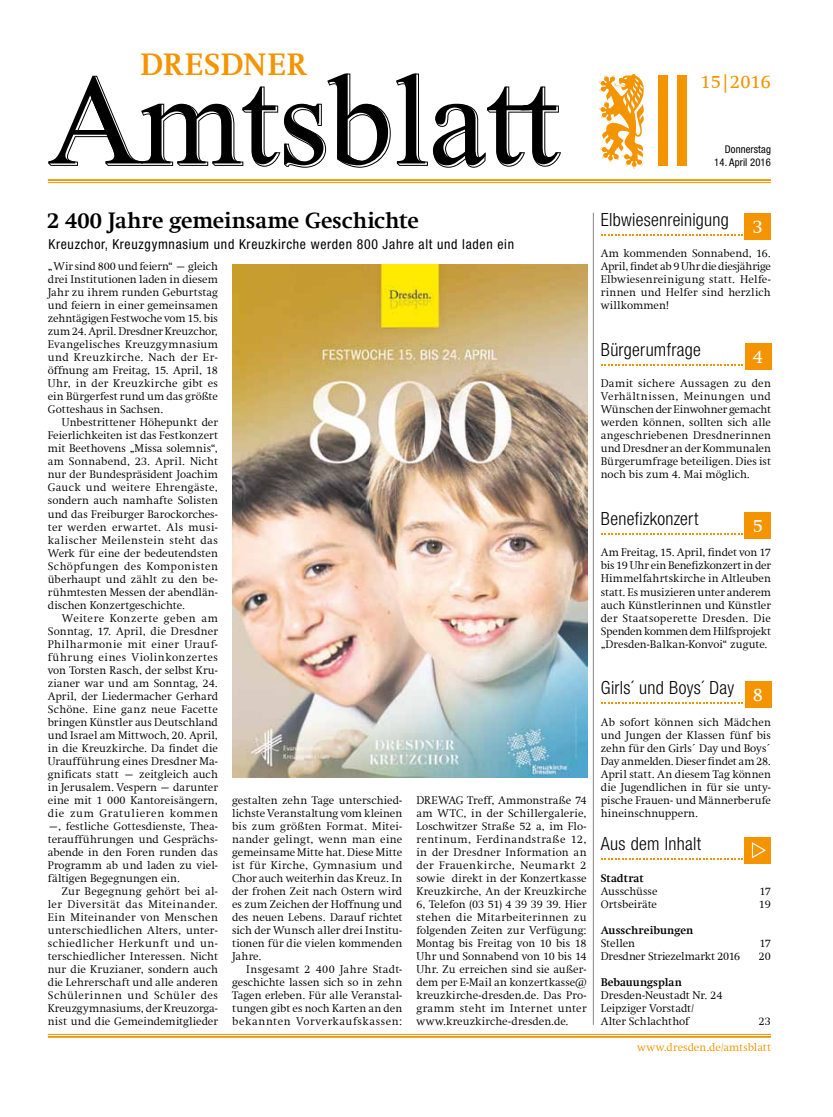
<style>
.page{position:relative;width:833px;height:1117px;background:#fff}
.page>*{position:absolute;margin:0;border:0;box-sizing:border-box;transform-origin:0 0}
.t1{font:700 31.25px "Swift Com";letter-spacing:.01em;color:#f39400}
.t2{font:700 22.5px "Swift Com";letter-spacing:-.005em;color:#000}
.t3{font:18.75px "Swift Com";color:#f39400}
.t4{font:18.75px "Swift Com";color:#fff}
.t5{font:300 condensed 18.12px "Helvetica Neue";letter-spacing:.015em;color:#000}
.t6{font:condensed 13.75px "Helvetica Neue";letter-spacing:.05em;color:#000}
.t7{font:300 11.25px/13px "Swift Com";letter-spacing:.005em;color:#000;text-align:justify}
.t8{font:700 11.25px "Swift Com";color:#000}
.t9{font:300 11.25px "Swift Com";letter-spacing:.005em;color:#f39400}
.t10{font:condensed 10.62px "Helvetica Neue";letter-spacing:.01em;color:#000}
.s1{font-family:"Swift Com";font-weight:400;font-stretch:normal;font-size:18.75px;color:#fff}
</style>
<div class="page">
<hr style="left:48px;top:182px;width:723px;height:1px;background:#f39400">
<hr style="left:48px;top:179px;width:723px;height:2px;background:#f39400">
<svg style="left:48px;top:73px;width:513px;height:95px"></svg>
<div style="left:658px;top:76px;width:9px;height:90px;background:#f39400"></div>
<div style="left:677px;top:76px;width:10px;height:90px;background:#f39400"></div>
<svg style="left:599px;top:74px;width:45px;height:95px"></svg>
<hr style="left:48px;top:1033px;width:723px;height:1px;background:#f39400">
<hr style="left:48px;top:1035px;width:723px;height:2px;background:#f39400">
<img style="left:232px;top:265px;width:355px;height:512px">
<div style="left:745px;top:213px;width:26px;height:26px;background:#f39400"></div>
<svg style="left:601px;top:234px;width:142px;height:2px"></svg>
<div style="left:745px;top:343px;width:26px;height:26px;background:#f39400"></div>
<svg style="left:601px;top:364px;width:142px;height:2px"></svg>
<hr style="left:593px;top:213px;width:1px;height:811px;background:#87888a">
<div style="left:745px;top:837px;width:26px;height:26px;background:#f39400"></div>
<svg style="left:752px;top:842px;width:14px;height:16px"></svg>
<svg style="left:601px;top:858px;width:142px;height:1px"></svg>
<div style="left:745px;top:512px;width:26px;height:26px;background:#f39400"></div>
<svg style="left:601px;top:533px;width:142px;height:2px"></svg>
<div style="left:745px;top:681px;width:26px;height:26px;background:#f39400"></div>
<svg style="left:601px;top:702px;width:142px;height:2px"></svg>
<h1 class="t1" style="left:140px;top:46px;width:168px">DRESDNER</h1>
<h3 class="t3" style="left:700px;top:71px;width:72px">15|2016</h3>
<p class="t10" style="left:725px;top:143px;width:48px">Donnerstag</p>
<p class="t10" style="left:714px;top:156px;width:58px">14. April 2016</p>
<h2 class="t2" style="left:47px;top:207px;width:373px">2 400 Jahre gemeinsame Geschichte</h2>
<p class="t6" style="left:48px;top:236px;width:467px">Kreuzchor, Kreuzgymnasium und Kreuzkirche werden 800 Jahre alt und laden ein</p>
<p class="t7" style="left:48px;top:260px;width:172px">„Wir sind 800 und feiern“ – gleich drei Institutionen laden in diesem Jahr zu ihrem runden Geburtstag und feiern in einer gemeinsamen zehntägigen Festwoche vom 15. bis zum 24. April. Dresdner Kreuzchor, Evangelisches Kreuzgymnasium und Kreuzkirche. Nach der Er&shy;öffnung am Freitag, 15. April, 18<br>Uhr, in der Kreuzkirche gibt es ein Bürgerfest rund um das größte Gotteshaus in Sachsen.</p>
<p class="t7" style="left:48px;top:416px;width:172px;text-indent:14px">Unbestrittener Höhepunkt der Feierlichkeiten ist das Festkonzert mit Beethovens „Missa solemnis“, am Sonnabend, 23. April. Nicht nur der Bundespräsident Joachim Gauck und weitere Ehrengäste, sondern auch namhafte Solisten und das Freiburger Barockorches&shy;ter werden erwartet. Als musi&shy;kalischer Meilenstein steht das Werk für eine der bedeutendsten Schöpfungen des Komponisten überhaupt und zählt zu den be&shy;rühmtesten Messen der abendlän&shy;dischen Konzertgeschichte.</p>
<p class="t7" style="left:48px;top:611px;width:172px;text-indent:14px">Weitere Konzerte geben am Sonntag, 17. April, die Dresdner Philharmonie mit einer Urauf&shy;führung eines Violinkonzertes von Torsten Rasch, der selbst Kru&shy;zianer war und am Sonntag, 24.<br>April, der Liedermacher Gerhard Schöne. Eine ganz neue Facette bringen Künstler aus Deutschland und Israel am Mittwoch, 20. April, in die Kreuzkirche. Da findet die Uraufführung eines Dresdner Ma&shy;gnificats statt – zeitgleich auch in Jerusalem. Vespern – darunter eine mit 1 000 Kantoreisängern, die zum Gratulieren kommen –, festliche Gottesdienste, Thea&shy;teraufführungen und Gesprächs&shy;abende in den Foren runden das Programm ab und laden zu viel&shy;fältigen Begegnungen ein.</p>
<p class="t7" style="left:48px;top:884px;width:172px;text-indent:14px">Zur Begegnung gehört bei al&shy;ler Diversität das Miteinander.<br>Ein Miteinander von Menschen unterschiedlichen Alters, unter&shy;schiedlicher Herkunft und un&shy;terschiedlicher Interessen. Nicht nur die Kruzianer, sondern auch die Lehrerschaft und alle anderen Schülerinnen und Schüler des Kreuzgymnasiums, der Kreuzorga&shy;nist und die Gemeindemitglieder</p>
<p class="t7" style="left:232px;top:793px;width:172px">gestalten zehn Tage unterschied&shy;lichste Veranstaltung vom kleinen bis zum größten Format. Mitei&shy;nander gelingt, wenn man eine gemeinsame Mitte hat. Diese Mitte ist für Kirche, Gymnasium und Chor auch weiterhin das Kreuz. In der frohen Zeit nach Ostern wird es zum Zeichen der Hoffnung und des neuen Lebens. Darauf richtet sich der Wunsch aller drei Institu&shy;tionen für die vielen kommenden Jahre.</p>
<p class="t7" style="left:232px;top:962px;width:172px;text-indent:14px">Insgesamt 2 400 Jahre Stadt&shy;geschichte lassen sich so in zehn Tagen erleben. Für alle Veranstal&shy;tungen gibt es noch Karten an den bekannten Vorverkaufskassen:</p>
<p class="t7" style="left:416px;top:793px;width:172px">DREWAG Treff, Ammonstraße 74 am WTC, in der Schillergalerie, Loschwitzer Straße 52 a, im Flo&shy;rentinum, Ferdinandstraße 12, in der Dresdner Information an der Frauenkirche, Neumarkt 2 sowie direkt in der Konzertkasse Kreuzkirche, An der Kreuzkirche 6, Telefon (03 51) 4 39 39 39. Hier stehen die Mitarbeiterinnen zu folgenden Zeiten zur Verfügung:<br>Montag bis Freitag von 10 bis 18<br>Uhr und Sonnabend von 10 bis 14<br>Uhr. Zu erreichen sind sie außer&shy;dem per E-Mail an konzertkasse@ kreuzkirche-dresden.de. Das Pro&shy;gramm steht im Internet unter www.kreuzkirche-dresden.de.</p>
<h3 class="t5" style="left:601px;top:209px;width:130px">Elbwiesenreinigung</h3>
<h3 class="t4" style="left:753px;top:215px;width:12px">3</h3>
<p class="t7" style="left:601px;top:247px;width:172px">Am kommenden Sonnabend, 16.<br>April, findet ab 9 Uhr die diesjährige Elbwiesenreinigung statt. Helfe&shy;rinnen und Helfer sind herzlich willkommen!</p>
<h3 class="t5" style="left:601px;top:339px;width:101px">Bürgerumfrage</h3>
<h3 class="t4" style="left:753px;top:345px;width:12px">4</h3>
<p class="t7" style="left:601px;top:377px;width:172px">Damit sichere Aussagen zu den Verhältnissen, Meinungen und Wünschen der Einwohner gemacht werden können, sollten sich alle angeschriebenen Dresdnerinnen und Dresdner an der Kommunalen Bürgerumfrage beteiligen. Dies ist noch bis zum 4. Mai möglich.</p>
<h3 class="t5" style="left:601px;top:508px;width:99px">Benefizkonzert</h3>
<h3 class="t4" style="left:753px;top:514px;width:12px">5</h3>
<p class="t7" style="left:601px;top:546px;width:172px">Am Freitag, 15. April, findet von 17 bis 19 Uhr ein Benefizkonzert in der Himmelfahrtskirche in Altleuben statt. Es musizieren unter anderem auch Künstlerinnen und Künstler der Staatsoperette Dresden. Die Spenden kommen dem Hilfsprojekt „Dresden-Balkan-Konvoi“ zugute.</p>
<h3 class="t5" style="left:601px;top:677px;width:164px">Girls´ und Boys´ Day <span class="s1">8</span></h3>
<p class="t7" style="left:601px;top:715px;width:172px">Ab sofort können sich Mädchen und Jungen der Klassen fünf bis zehn für den Girls´ Day und Boys´ Day anmelden. Dieser findet am 28.<br>April statt. An diesem Tag können die Jugendlichen in für sie unty&shy;pische Frauen- und Männerberufe hineinschnuppern.</p>
<h3 class="t5" style="left:600px;top:833px;width:102px">Aus dem Inhalt</h3>
<p class="t8" style="left:600px;top:871px;width:45px">Stadtrat</p>
<p class="t7" style="left:600px;top:884px;width:58px">Ausschüsse</p>
<p class="t7" style="left:759px;top:884px;width:13px">17</p>
<p class="t7" style="left:600px;top:897px;width:58px">Ortsbeiräte</p>
<p class="t7" style="left:759px;top:897px;width:13px">19</p>
<p class="t8" style="left:600px;top:923px;width:94px">Ausschreibungen</p>
<p class="t7" style="left:600px;top:936px;width:36px">Stellen</p>
<p class="t7" style="left:759px;top:936px;width:13px">17</p>
<p class="t7" style="left:600px;top:949px;width:141px">Dresdner Striezelmarkt 2016</p>
<p class="t7" style="left:759px;top:949px;width:13px">20</p>
<p class="t8" style="left:600px;top:975px;width:83px">Bebauungsplan</p>
<p class="t7" style="left:600px;top:988px;width:123px;text-align:left">Dresden-Neustadt Nr. 24<br>Leipziger Vorstadt/<br>Alter Schlachthof</p>
<p class="t7" style="left:759px;top:1014px;width:13px">23</p>
<p class="t9" style="left:637px;top:1040px;width:135px">www.dresden.de/amtsblatt</p>
</div>
